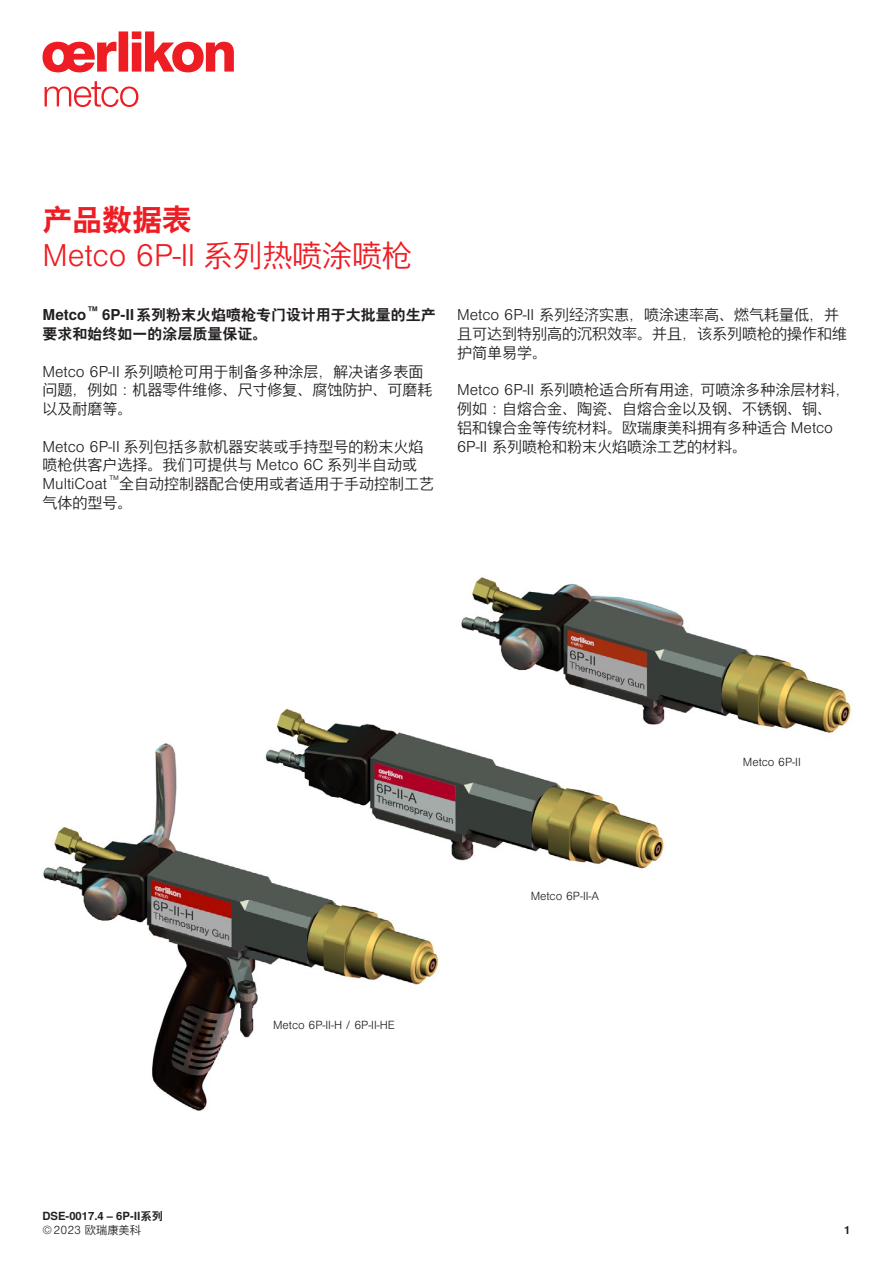
<style>
.page{position:relative;width:893px;height:1263px;background:#fff}
.page>*{position:absolute;margin:0;border:0;box-sizing:border-box;transform-origin:0 0}
.t1{font:300 30px "Nimbus Sans Global";letter-spacing:-.005em;color:#ee1d23}
.t2{font:700 30px "Nimbus Sans Global";letter-spacing:-.005em;color:#ee1d23}
.t3{font:300 15px/18.8px "Nimbus Sans Global";color:#231f20}
.t4{font:700 15px/18.8px "Nimbus Sans Global";color:#231f20}
.t5{font:300 11.25px "Nimbus Sans Global";color:#231f20}
.t6{font:700 11.25px "Nimbus Sans Global";color:#231f20}
</style>
<div class="page">
<svg style="left:43px;top:31px;width:191px;height:41px"></svg>
<svg style="left:45px;top:81px;width:93px;height:26px"></svg>
<img style="left:43px;top:743px;width:396px;height:368px">
<img style="left:263px;top:708px;width:401px;height:165px">
<img style="left:456px;top:577px;width:395px;height:170px">
<h1 class="t2" style="left:43px;top:202px;width:151px">产品数据表</h1>
<h1 class="t1" style="left:43px;top:238px;width:371px">Metco 6P-II 系列热喷涂喷枪</h1>
<p class="t4" style="left:43px;top:306px;width:395px">Metco<sup>™</sup> 6P-II系列粉末火焰喷枪专门设计用于大批量的生产要求和始终如一的涂层质量保证。</p>
<p class="t3" style="left:43px;top:362px;width:392px">Metco 6P-II 系列喷枪可用于制备多种涂层，解决诸多表面问题，例如：机器零件维修、尺寸修复、腐蚀防护、可磨耗以及耐磨等。</p>
<p class="t3" style="left:43px;top:437px;width:393px">Metco 6P-II 系列包括多款机器安装或手持型号的粉末火焰喷枪供客户选择。我们可提供与 Metco 6C 系列半自动或<br>MultiCoat <sup>™</sup>全自动控制器配合使用或者适用于手动控制工艺气体的型号。</p>
<p class="t3" style="left:457px;top:306px;width:391px">Metco 6P-II 系列经济实惠，喷涂速率高、燃气耗量低，并且可达到特别高的沉积效率。并且，该系列喷枪的操作和维护简单易学。</p>
<p class="t3" style="left:457px;top:381px;width:395px">Metco 6P-II 系列喷枪适合所有用途，可喷涂多种涂层材料，例如：自熔合金、陶瓷、自熔合金以及钢、不锈钢、铜、铝和镍合金等传统材料。欧瑞康美科拥有多种适合 Metco<br>6P-II 系列喷枪和粉末火焰喷涂工艺的材料。</p>
<p class="t5" style="left:273px;top:1018px;width:123px">Metco 6P-II-H / 6P-II-HE</p>
<p class="t5" style="left:531px;top:890px;width:70px">Metco 6P-II-A</p>
<p class="t5" style="left:743px;top:756px;width:59px">Metco 6P-II</p>
<p class="t6" style="left:43px;top:1209px;width:122px">DSE-0017.4 – 6P-II系列</p>
<p class="t5" style="left:43px;top:1223px;width:100px">© 2023 欧瑞康美科</p>
<p class="t6" style="left:844px;top:1223px;width:8px">1</p>
</div>
